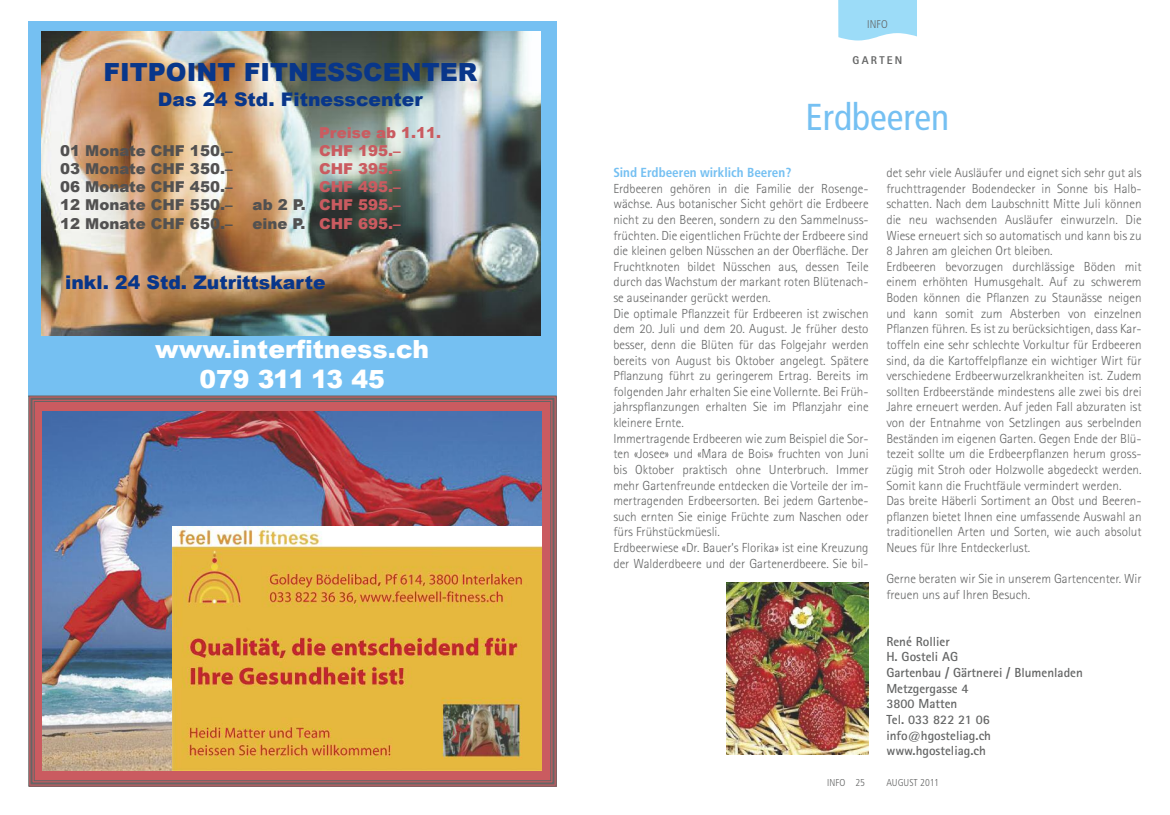
<style>
.page{position:relative;width:1170px;height:815px;background:#fff}
.page>*{position:absolute;margin:0;border:0;box-sizing:border-box;transform-origin:0 0}
.t1{font:condensed 37.5px "Frutiger LT Std";color:#75c0f2}
.t2{font:900 25px/30px "Arial";color:#fff;text-align:center}
.t3{font:900 25px "Arial";color:#08368a}
.t4{font:900 18.75px "Arial";color:#08368a}
.t5{font:900 15px "Arial";color:#525151}
.t6{font:900 15px "Arial";color:#ca5b60}
.t7{font:300 13.12px/15.6px "Rotis Sans Serif";color:#646565}
.t8{font:700 13.12px/15.6px "Rotis Sans Serif";color:#646565}
.t9{font:700 condensed 13.12px "Frutiger";color:#75c0f2}
.t10{font:800 11.25px "Rotis Sans Serif";letter-spacing:.2em;color:#646565}
.t11{font:300 condensed 11.25px "Frutiger LT Std";color:#646565}
.t12{font:300 condensed 10px "Frutiger LT Std";color:#646565}
.s1{color:#525151}
</style>
<div class="page">
<div style="left:28px;top:21px;width:528px;height:376px;background:#75c0f2"></div>
<img style="left:41px;top:32px;width:499px;height:303px">
<svg style="left:29px;top:396px;width:527px;height:391px;background:#b75c61"></svg>
<div style="left:30px;top:398px;width:524px;height:386px;border:2px solid #646565"></div>
<img style="left:42px;top:412px;width:500px;height:359px">
<img style="left:173px;top:526px;width:368px;height:245px">
<svg style="left:838px;top:0;width:78px;height:41px;background:#a6dff8"></svg>
<img style="left:726px;top:582px;width:142px;height:173px">
<h2 class="t3" style="left:103px;top:53px;width:375px">FITPOINT FITNESSCENTER</h2>
<h3 class="t4" style="left:158px;top:86px;width:266px">Das 24 Std. Fitnesscenter</h3>
<p class="t6" style="left:319px;top:122px;width:124px">Preise ab 1.11.</p>
<p class="t5" style="left:60px;top:140px;width:174px">01 Monate CHF 150.–</p>
<p class="t6" style="left:319px;top:140px;width:83px">CHF 195.–</p>
<p class="t5" style="left:60px;top:158px;width:174px">03 Monate CHF 350.–</p>
<p class="t6" style="left:319px;top:158px;width:83px">CHF 395.–</p>
<p class="t5" style="left:60px;top:176px;width:174px">06 Monate CHF 450.–</p>
<p class="t6" style="left:319px;top:176px;width:83px">CHF 495.–</p>
<p class="t5" style="left:60px;top:194px;width:174px">12 Monate CHF 550.–</p>
<p class="t6" style="left:252px;top:194px;width:150px"><span class="s1">ab 2 P.</span> CHF 595.–</p>
<p class="t5" style="left:60px;top:212px;width:174px">12 Monate CHF 650.–</p>
<p class="t6" style="left:252px;top:212px;width:150px"><span class="s1">eine P.</span> CHF 695.–</p>
<h3 class="t4" style="left:65px;top:268px;width:262px">inkl. 24 Std. Zutrittskarte</h3>
<h2 class="t2" style="left:155px;top:333px;width:275px">www.interfitness.ch<br>079 311 13 45</h2>
<p class="t11" style="left:867px;top:19px;width:22px">INFO</p>
<p class="t10" style="left:852px;top:57px;width:51px">GARTEN</p>
<h1 class="t1" style="left:805px;top:102px;width:145px">Erdbeeren</h1>
<p class="t9" style="left:613px;top:167px;width:179px">Sind Erdbeeren wirklich Beeren?</p>
<p class="t7" style="left:613px;top:182px;width:257px">Erdbeeren gehören in die Familie der Rosenge&shy;wächse. Aus botanischer Sicht gehört die Erdbeere nicht zu den Beeren, sondern zu den Sammelnuss&shy;früchten. Die eigentlichen Früchte der Erdbeere sind die kleinen gelben Nüsschen an der Oberfläche. Der Fruchtknoten bildet Nüsschen aus, dessen Teile durch das Wachstum der markant roten Blütenach&shy;se auseinander gerückt werden.<br>Die optimale Pflanzzeit für Erdbeeren ist zwischen dem 20. Juli und dem 20. August. Je früher desto besser, denn die Blüten für das Folgejahr werden bereits von August bis Oktober angelegt. Spätere Pflanzung führt zu geringerem Ertrag. Bereits im folgenden Jahr erhalten Sie eine Vollernte. Bei Früh&shy;jahrspflanzungen erhalten Sie im Pflanzjahr eine kleinere Ernte.<br>Immertragende Erdbeeren wie zum Beispiel die Sor&shy;ten «Josee» und «Mara de Bois» fruchten von Juni bis Oktober praktisch ohne Unterbruch. Immer mehr Gartenfreunde entdecken die Vorteile der im&shy;mertragenden Erdbeersorten. Bei jedem Gartenbe&shy;such ernten Sie einige Früchte zum Naschen oder fürs Frühstückmüesli.<br>Erdbeerwiese «Dr. Bauer’s Florika» ist eine Kreuzung der Walderdbeere und der Gartenerdbeere. Sie bil-</p>
<p class="t7" style="left:886px;top:166px;width:257px">det sehr viele Ausläufer und eignet sich sehr gut als fruchttragender Bodendecker in Sonne bis Halb&shy;schatten. Nach dem Laubschnitt Mitte Juli können die neu wachsenden Ausläufer einwurzeln. Die Wiese erneuert sich so automatisch und kann bis zu 8 Jahren am gleichen Ort bleiben.<br>Erdbeeren bevorzugen durchlässige Böden mit einem erhöhten Humusgehalt. Auf zu schwerem Boden können die Pflanzen zu Staunässe neigen und kann somit zum Absterben von einzelnen Pflanzen führen. Es ist zu berücksichtigen, dass Kar&shy;toffeln eine sehr schlechte Vorkultur für Erdbeeren sind, da die Kartoffelpflanze ein wichtiger Wirt für verschiedene Erdbeerwurzelkrankheiten ist. Zudem sollten Erdbeerstände mindestens alle zwei bis drei Jahre erneuert werden. Auf jeden Fall abzuraten ist von der Entnahme von Setzlingen aus serbelnden Beständen im eigenen Garten. Gegen Ende der Blü&shy;tezeit sollte um die Erdbeerpflanzen herum gross&shy;zügig mit Stroh oder Holzwolle abgedeckt werden.<br>Somit kann die Fruchtfäule vermindert werden.<br>Das breite Häberli Sortiment an Obst und Beeren&shy;pflanzen bietet Ihnen eine umfassende Auswahl an traditionellen Arten und Sorten, wie auch absolut Neues für Ihre Entdeckerlust.</p>
<p class="t7" style="left:886px;top:572px;width:257px">Gerne beraten wir Sie in unserem Gartencenter. Wir freuen uns auf Ihren Besuch.</p>
<p class="t8" style="left:886px;top:635px;width:198px">René Rollier<br>H. Gosteli AG<br>Gartenbau / Gärtnerei / Blumenladen<br>Metzgergasse 4<br>3800 Matten<br>Tel. 033 822 21 06 info@hgosteliag.ch www.hgosteliag.ch</p>
<p class="t12" style="left:827px;top:779px;width:39px">INFO 25</p>
<p class="t12" style="left:886px;top:779px;width:54px">AUGUST 2011</p>
</div>
